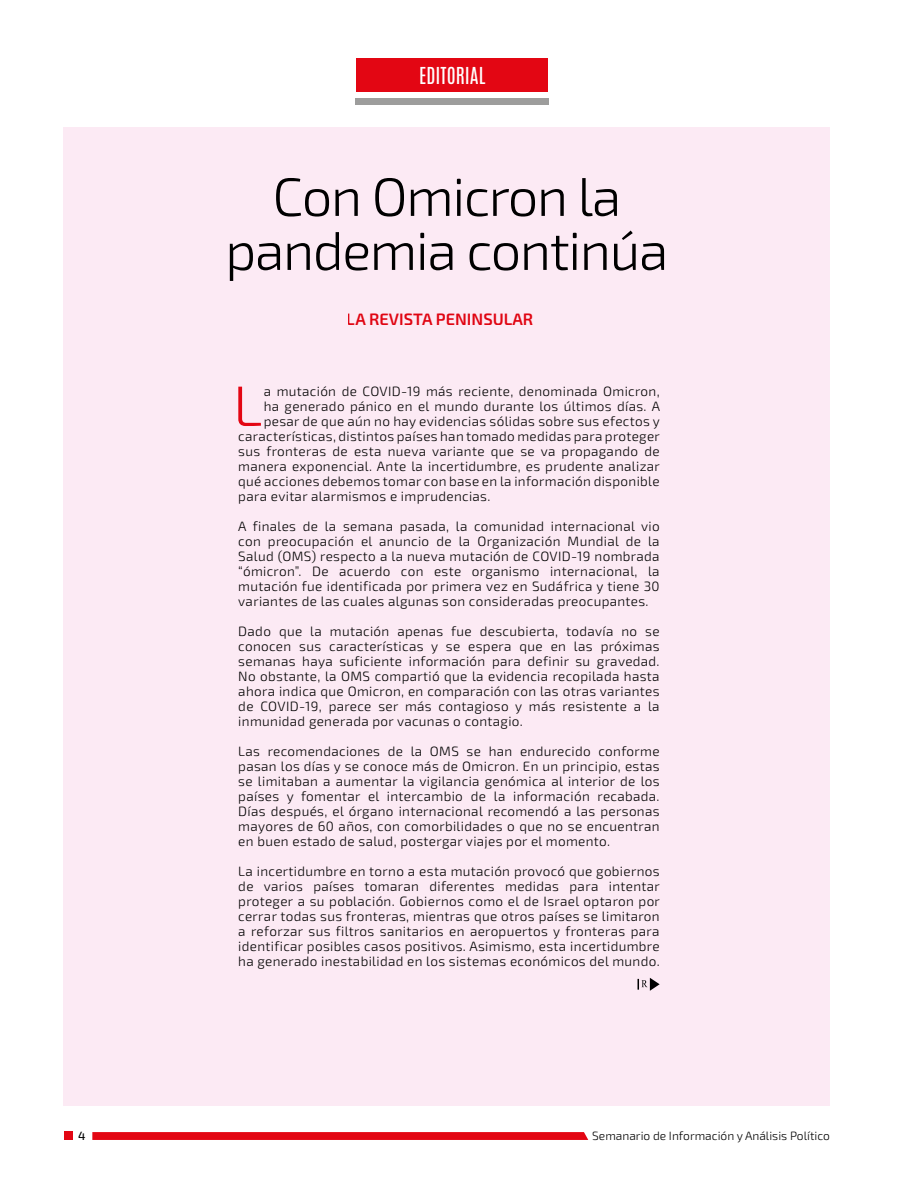
<style>
.page{position:relative;width:915px;height:1191px;background:#fff}
.page>*{position:absolute;margin:0;border:0;box-sizing:border-box;transform-origin:0 0}
.t1{font:300 57px "Exo 2";color:#e30613}
.t2{font:300 54px/54px "Exo 2";letter-spacing:-.025em;color:#000;text-align:center}
.t3{font:19.5px "Antonio";color:#fff}
.t4{font:600 16.5px "Exo 2";color:#e30613}
.t5{font:300 13.5px/15px "Exo 2";letter-spacing:.025em;color:#000;text-align:justify}
.t6{font:300 12px "Exo 2";color:#000}
.t7{font:500 12px "Exo 2";color:#000}
</style>
<div class="page">
<div style="left:64px;top:1131px;width:8px;height:9px;background:#e30613"></div>
<svg style="left:92px;top:1132px;width:496px;height:8px;background:#e30a17"></svg>
<div style="left:64px;top:127px;width:765px;height:979px;background:#fceaf4"></div>
<div style="left:356px;top:58px;width:192px;height:34px;background:#e30613"></div>
<div style="left:355px;top:98px;width:194px;height:6px;background:#9d9d9c"></div>
<svg style="left:637px;top:978px;width:22px;height:12px"></svg>
<h3 class="t3" style="left:419px;top:61px;width:68px">EDITORIAL</h3>
<h2 class="t2" style="left:225px;top:171px;width:444px">Con Omicron la pandemia continúa</h2>
<p class="t4" style="left:347px;top:309px;width:188px">LA REVISTA PENINSULAR</p>
<h1 class="t1" style="left:233px;top:373px;width:31px">L</h1>
<p class="t5" style="left:264px;top:384px;width:397px">a mutación de COVID-19 más reciente, denominada Omicron,</p>
<p class="t5" style="left:264px;top:399px;width:397px">ha generado pánico en el mundo durante los últimos días. A</p>
<p class="t5" style="left:264px;top:414px;width:397px">pesar de que aún no hay evidencias sólidas sobre sus efectos y</p>
<p class="t5" style="left:238px;top:429px;width:423px">características, distintos países han tomado medidas para proteger</p>
<p class="t5" style="left:238px;top:444px;width:422px">sus fronteras de esta nueva variante que se va propagando de</p>
<p class="t5" style="left:238px;top:459px;width:423px">manera exponencial. Ante la incertidumbre, es prudente analizar</p>
<p class="t5" style="left:238px;top:474px;width:422px">qué acciones debemos tomar con base en la información disponible</p>
<p class="t5" style="left:238px;top:489px;width:253px">para evitar alarmismos e imprudencias.</p>
<p class="t5" style="left:238px;top:519px;width:422px">A finales de la semana pasada, la comunidad internacional vio con preocupación el anuncio de la Organización Mundial de la Salud (OMS) respecto a la nueva mutación de COVID-19 nombrada “ómicron”. De acuerdo con este organismo internacional, la mutación fue identificada por primera vez en Sudáfrica y tiene 30 variantes de las cuales algunas son consideradas preocupantes.</p>
<p class="t5" style="left:238px;top:624px;width:422px">Dado que la mutación apenas fue descubierta, todavía no se conocen sus características y se espera que en las próximas semanas haya suficiente información para definir su gravedad.<br>No obstante, la OMS compartió que la evidencia recopilada hasta ahora indica que Omicron, en comparación con las otras variantes de COVID-19, parece ser más contagioso y más resistente a la inmunidad generada por vacunas o contagio.</p>
<p class="t5" style="left:238px;top:744px;width:422px">Las recomendaciones de la OMS se han endurecido conforme pasan los días y se conoce más de Omicron. En un principio, estas se limitaban a aumentar la vigilancia genómica al interior de los países y fomentar el intercambio de la información recabada.<br>Días después, el órgano internacional recomendó a las personas mayores de 60 años, con comorbilidades o que no se encuentran en buen estado de salud, postergar viajes por el momento.</p>
<p class="t5" style="left:238px;top:864px;width:423px">La incertidumbre en torno a esta mutación provocó que gobiernos de varios países tomaran diferentes medidas para intentar proteger a su población. Gobiernos como el de Israel optaron por cerrar todas sus fronteras, mientras que otros países se limitaron a reforzar sus filtros sanitarios en aeropuertos y fronteras para identificar posibles casos positivos. Asimismo, esta incertidumbre ha generado inestabilidad en los sistemas económicos del mundo.</p>
<p class="t7" style="left:78px;top:1128px;width:9px">4</p>
<p class="t6" style="left:592px;top:1128px;width:239px">Semanario de Información y Análisis Político</p>
</div>
